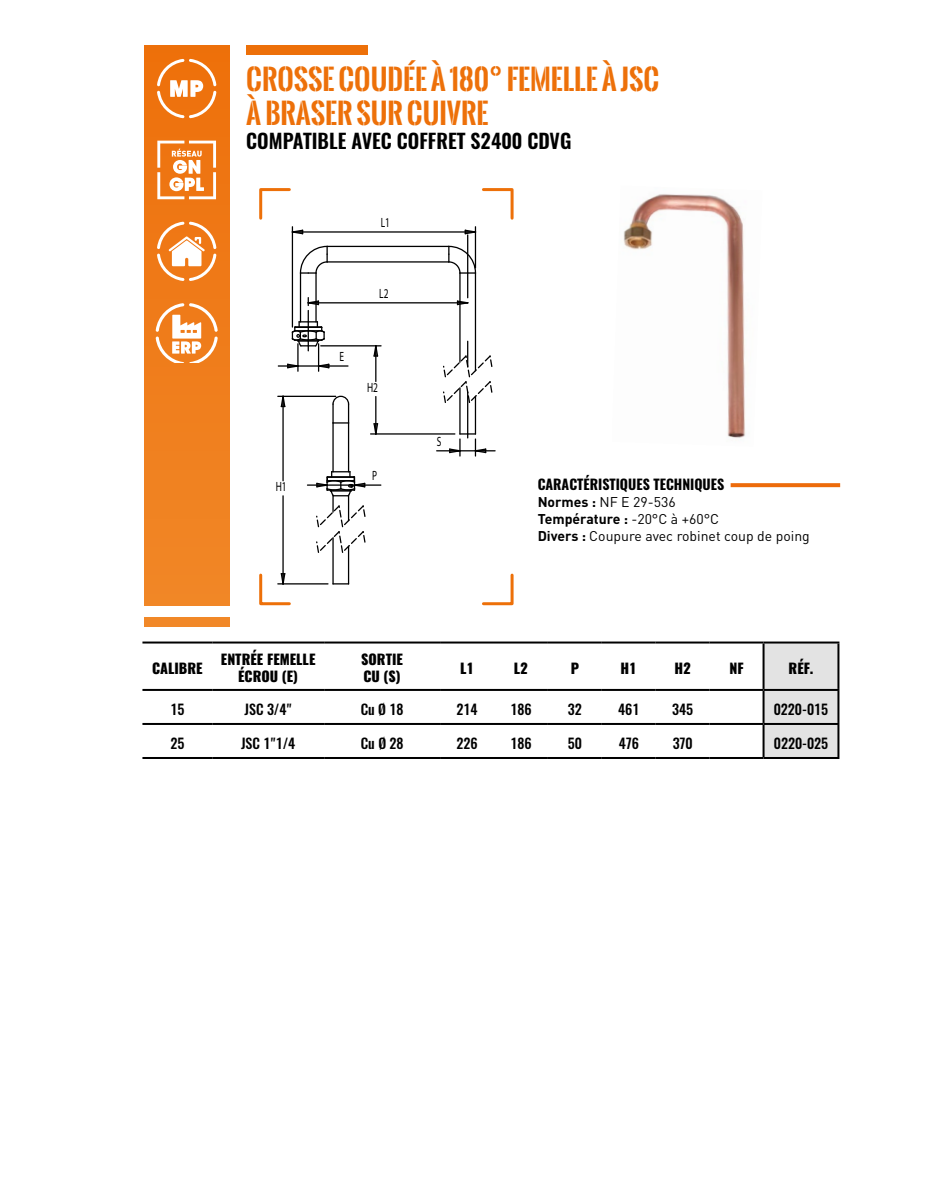
<style>
.page{position:relative;width:925px;height:1191px;background:#fff}
.page>*{position:absolute;margin:0;border:0;box-sizing:border-box;transform-origin:0 0}
.t1{font:700 28px/33.6px "Oswald Stencil";color:#ed7009}
.t2{font:600 20px "Oswald";color:#000}
.t3{font:14px/16.8px "DIN Pro";color:#000}
.t4{font:500 14px "Oswald";color:#000}
.t5{font:800 14px/16.8px "Oswald";color:#000;text-align:center}
.t6{font:700 14px "Oswald";color:#000}
.t7{font:13.4px "Myriad Pro";color:#000;scale:.7 1}
.s1{font-weight:700}
</style>
<div class="page">
<div style="left:144px;top:45px;width:85px;height:560px;background:linear-gradient(to bottom,#ee700c,#f18727)"></div>
<div style="left:144px;top:617px;width:85px;height:9px;background:#f18828"></div>
<svg style="left:259px;top:188px;width:32px;height:32px"></svg>
<svg style="left:482px;top:188px;width:32px;height:32px"></svg>
<svg style="left:482px;top:573px;width:32px;height:33px"></svg>
<div style="left:246px;top:45px;width:121px;height:10px;background:#ed7009"></div>
<hr style="left:292px;top:226px;width:1px;height:102px;background:#000">
<hr style="left:474px;top:226px;width:2px;height:42px;background:#000">
<hr style="left:292px;top:231px;width:184px;height:2px;background:#000">
<hr style="left:320px;top:345px;width:61px;height:1px;background:#000">
<hr style="left:370px;top:433px;width:85px;height:1px;background:#000">
<hr style="left:375px;top:345px;width:1px;height:37px;background:#000">
<hr style="left:375px;top:396px;width:1px;height:38px;background:#000">
<hr style="left:277px;top:365px;width:21px;height:2px;background:#000">
<hr style="left:318px;top:365px;width:30px;height:2px;background:#000">
<hr style="left:467px;top:234px;width:1px;height:64px;background:#000">
<hr style="left:307px;top:302px;width:161px;height:1px;background:#000">
<hr style="left:307px;top:310px;width:2px;height:41px;background:#000">
<hr style="left:467px;top:391px;width:1px;height:47px;background:#000">
<hr style="left:277px;top:396px;width:59px;height:1px;background:#000">
<hr style="left:277px;top:583px;width:51px;height:1px;background:#000">
<hr style="left:282px;top:396px;width:1px;height:85px;background:#000">
<hr style="left:282px;top:495px;width:1px;height:89px;background:#000">
<hr style="left:307px;top:484px;width:20px;height:2px;background:#000">
<hr style="left:354px;top:484px;width:27px;height:2px;background:#000">
<hr style="left:474px;top:272px;width:2px;height:99px;background:#000">
<hr style="left:459px;top:272px;width:1px;height:91px;background:#000">
<hr style="left:326px;top:246px;width:123px;height:1px;background:#000">
<hr style="left:326px;top:261px;width:123px;height:1px;background:#000">
<hr style="left:315px;top:272px;width:1px;height:50px;background:#000">
<hr style="left:300px;top:272px;width:1px;height:50px;background:#000">
<svg style="left:448px;top:246px;width:28px;height:28px"></svg>
<svg style="left:300px;top:246px;width:27px;height:28px"></svg>
<hr style="left:474px;top:396px;width:2px;height:38px;background:#000">
<hr style="left:459px;top:387px;width:1px;height:47px;background:#000">
<svg style="left:436px;top:433px;width:59px;height:23px"></svg>
<svg style="left:291px;top:230px;width:12px;height:4px"></svg>
<svg style="left:464px;top:230px;width:11px;height:4px"></svg>
<svg style="left:373px;top:345px;width:5px;height:12px"></svg>
<svg style="left:373px;top:423px;width:5px;height:11px"></svg>
<svg style="left:287px;top:321px;width:42px;height:51px"></svg>
<svg style="left:307px;top:297px;width:12px;height:9px"></svg>
<svg style="left:456px;top:300px;width:12px;height:5px"></svg>
<svg style="left:443px;top:341px;width:49px;height:62px"></svg>
<hr style="left:348px;top:422px;width:1px;height:50px;background:#000">
<hr style="left:332px;top:422px;width:1px;height:50px;background:#000">
<svg style="left:332px;top:396px;width:17px;height:27px"></svg>
<hr style="left:348px;top:545px;width:1px;height:39px;background:#000">
<hr style="left:332px;top:537px;width:1px;height:47px;background:#000">
<svg style="left:332px;top:583px;width:16px;height:1px"></svg>
<svg style="left:280px;top:397px;width:5px;height:10px"></svg>
<svg style="left:259px;top:572px;width:33px;height:34px"></svg>
<svg style="left:316px;top:471px;width:49px;height:82px"></svg>
<img style="left:623px;top:194px;width:123px;height:244px">
<div style="left:764px;top:643px;width:73px;height:114px;background:#e3e3e3"></div>
<hr style="left:142px;top:641px;width:70px;height:2px;background:#000">
<hr style="left:212px;top:641px;width:112px;height:2px;background:#000">
<hr style="left:324px;top:641px;width:116px;height:2px;background:#000">
<hr style="left:440px;top:641px;width:54px;height:2px;background:#000">
<hr style="left:494px;top:641px;width:53px;height:2px;background:#000">
<hr style="left:547px;top:641px;width:54px;height:2px;background:#000">
<hr style="left:601px;top:641px;width:54px;height:2px;background:#000">
<hr style="left:655px;top:641px;width:54px;height:2px;background:#000">
<hr style="left:709px;top:641px;width:54px;height:2px;background:#000">
<hr style="left:142px;top:689px;width:70px;height:2px;background:#000">
<hr style="left:212px;top:689px;width:112px;height:2px;background:#000">
<hr style="left:324px;top:689px;width:116px;height:2px;background:#000">
<hr style="left:440px;top:689px;width:54px;height:2px;background:#000">
<hr style="left:494px;top:689px;width:53px;height:2px;background:#000">
<hr style="left:547px;top:689px;width:54px;height:2px;background:#000">
<hr style="left:601px;top:689px;width:54px;height:2px;background:#000">
<hr style="left:655px;top:689px;width:54px;height:2px;background:#000">
<hr style="left:709px;top:689px;width:54px;height:2px;background:#000">
<hr style="left:763px;top:689px;width:76px;height:2px;background:#000">
<hr style="left:142px;top:723px;width:70px;height:2px;background:#000">
<hr style="left:212px;top:723px;width:112px;height:2px;background:#000">
<hr style="left:324px;top:723px;width:116px;height:2px;background:#000">
<hr style="left:440px;top:723px;width:54px;height:2px;background:#000">
<hr style="left:494px;top:723px;width:53px;height:2px;background:#000">
<hr style="left:547px;top:723px;width:54px;height:2px;background:#000">
<hr style="left:601px;top:723px;width:54px;height:2px;background:#000">
<hr style="left:655px;top:723px;width:54px;height:2px;background:#000">
<hr style="left:709px;top:723px;width:54px;height:2px;background:#000">
<hr style="left:763px;top:723px;width:76px;height:2px;background:#000">
<hr style="left:142px;top:757px;width:70px;height:2px;background:#000">
<hr style="left:212px;top:757px;width:112px;height:2px;background:#000">
<hr style="left:324px;top:757px;width:116px;height:2px;background:#000">
<hr style="left:440px;top:757px;width:54px;height:2px;background:#000">
<hr style="left:494px;top:757px;width:53px;height:2px;background:#000">
<hr style="left:547px;top:757px;width:54px;height:2px;background:#000">
<hr style="left:601px;top:757px;width:54px;height:2px;background:#000">
<hr style="left:655px;top:757px;width:54px;height:2px;background:#000">
<hr style="left:709px;top:757px;width:54px;height:2px;background:#000">
<hr style="left:762px;top:643px;width:2px;height:46px;background:#000">
<hr style="left:837px;top:643px;width:2px;height:46px;background:#000">
<hr style="left:762px;top:691px;width:2px;height:32px;background:#000">
<hr style="left:837px;top:691px;width:2px;height:32px;background:#000">
<hr style="left:762px;top:725px;width:2px;height:32px;background:#000">
<hr style="left:837px;top:725px;width:2px;height:32px;background:#000">
<hr style="left:763px;top:641px;width:76px;height:2px;background:#000">
<hr style="left:763px;top:757px;width:76px;height:2px;background:#000">
<svg style="left:157px;top:141px;width:59px;height:58px"></svg>
<svg style="left:157px;top:222px;width:59px;height:59px"></svg>
<svg style="left:157px;top:59px;width:59px;height:59px"></svg>
<svg style="left:155px;top:303px;width:63px;height:59px"></svg>
<svg style="left:730px;top:483px;width:109px;height:4px"></svg>
<h1 class="t1" style="left:246px;top:62px;width:414px">CROSSE COUDÉE À 180° FEMELLE À JSC<br>À BRASER SUR CUIVRE</h1>
<h2 class="t2" style="left:246px;top:126px;width:326px">COMPATIBLE AVEC COFFRET S2400 CDVG</h2>
<p class="t7" style="left:380px;top:214px;width:15px">L1</p>
<p class="t7" style="left:275px;top:478px;width:17px">H1</p>
<p class="t7" style="left:339px;top:348px;width:8px">E</p>
<p class="t7" style="left:379px;top:285px;width:15px">L2</p>
<p class="t7" style="left:367px;top:379px;width:17px">H2</p>
<p class="t7" style="left:372px;top:467px;width:9px">P</p>
<p class="t7" style="left:436px;top:433px;width:8px">S</p>
<p class="t6" style="left:537px;top:474px;width:188px">CARACTÉRISTIQUES TECHNIQUES</p>
<p class="t3" style="left:537px;top:493px;width:273px"><span class="s1">Normes :</span> NF E 29-536<br><span class="s1">Température :</span> -20°C à +60°C<br><span class="s1">Divers :</span> Coupure avec robinet coup de poing</p>
<p class="t5" style="left:152px;top:660px;width:52px">CALIBRE</p>
<p class="t5" style="left:221px;top:652px;width:96px">ENTRÉE FEMELLE<br>ÉCROU (E)</p>
<p class="t5" style="left:361px;top:652px;width:43px;text-align:left">SORTIE<br>CU (S)</p>
<p class="t5" style="left:460px;top:660px;width:16px">L1</p>
<p class="t5" style="left:513px;top:660px;width:16px">L2</p>
<p class="t5" style="left:570px;top:660px;width:10px">P</p>
<p class="t5" style="left:620px;top:660px;width:18px">H1</p>
<p class="t5" style="left:674px;top:660px;width:18px">H2</p>
<p class="t5" style="left:729px;top:660px;width:16px">NF</p>
<p class="t5" style="left:788px;top:660px;width:26px">RÉF.</p>
<p class="t4" style="left:170px;top:699px;width:15px">15</p>
<p class="t4" style="left:244px;top:699px;width:49px">JSC 3/4"</p>
<p class="t4" style="left:360px;top:699px;width:44px">Cu Ø 18</p>
<p class="t4" style="left:456px;top:699px;width:23px">214</p>
<p class="t4" style="left:510px;top:699px;width:23px">186</p>
<p class="t4" style="left:567px;top:699px;width:15px">32</p>
<p class="t4" style="left:618px;top:699px;width:23px">461</p>
<p class="t4" style="left:672px;top:699px;width:23px">345</p>
<p class="t4" style="left:773px;top:699px;width:56px">0220-015</p>
<p class="t4" style="left:170px;top:733px;width:15px">25</p>
<p class="t4" style="left:241px;top:733px;width:56px">JSC 1"1/4</p>
<p class="t4" style="left:360px;top:733px;width:44px">Cu Ø 28</p>
<p class="t4" style="left:456px;top:733px;width:23px">226</p>
<p class="t4" style="left:510px;top:733px;width:23px">186</p>
<p class="t4" style="left:567px;top:733px;width:16px">50</p>
<p class="t4" style="left:618px;top:733px;width:22px">476</p>
<p class="t4" style="left:672px;top:733px;width:22px">370</p>
<p class="t4" style="left:773px;top:733px;width:56px">0220-025</p>
</div>
